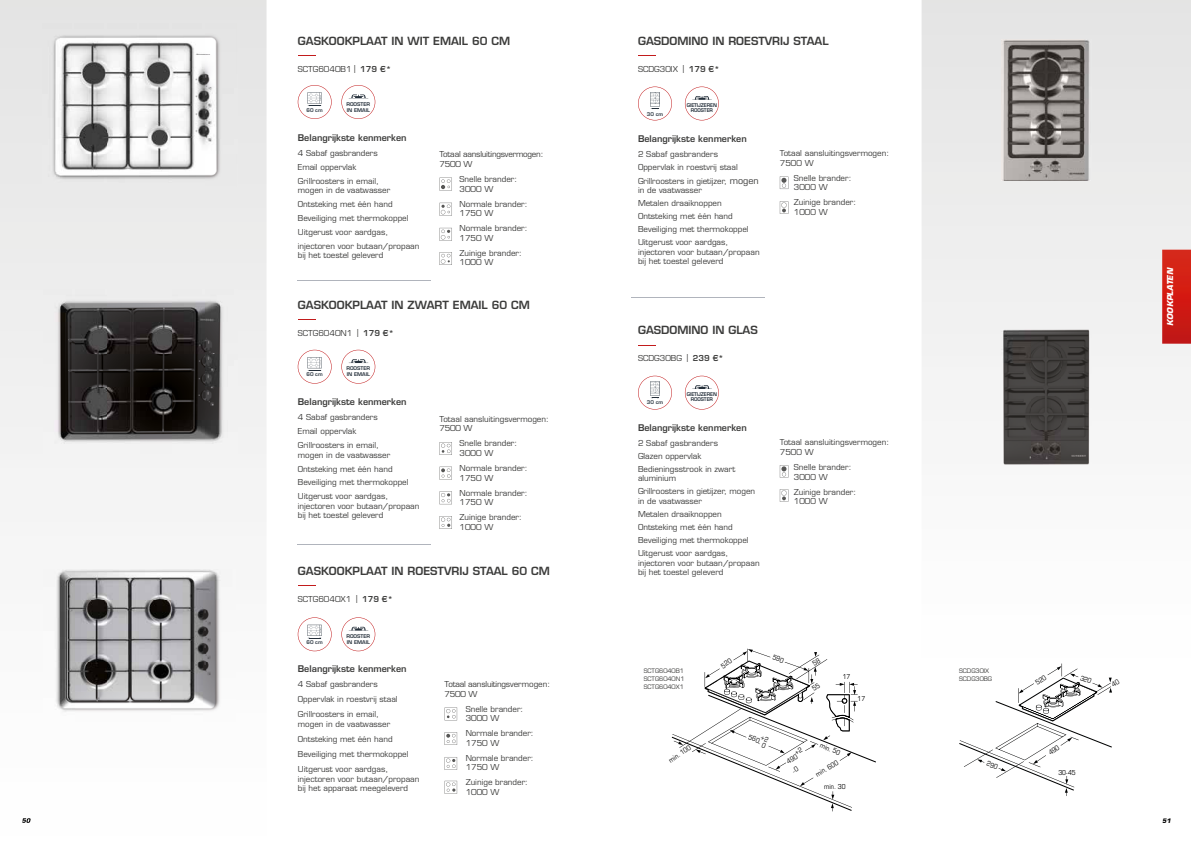
<style>
.page{position:relative;width:1191px;height:842px;background:#fff}
.page>*{position:absolute;margin:0;border:0;box-sizing:border-box;transform-origin:0 0}
.t1{font:600 11px "Eurostile LT Std";color:#3c3c3b}
.t2{font:600 9px "Eurostile LT Std";color:#3c3c3b}
.t3{font:8px/9.6px "Eurostile LT Std";color:#3c3c3b}
.t4{font:8px/9.6px "Eurostile LT Std";letter-spacing:-.025em;color:#3c3c3b}
.t5{font:italic 700 8px "Eurostile LT Std";color:#fff}
.t6{font:condensed 6.9px "Eurostile LT Std";color:#000}
.t7{font:6px/8px "Eurostile LT Std";color:#3c3c3b;text-align:justify}
.t8{font:italic 700 6px "Eurostile LT Std";color:#000}
.t9{font:600 5px/6px "Eurostile LT Std";color:#25303b}
.t10{font:600 5px/5px "Eurostile LT Std";color:#25303b;text-align:center;scale:.95 1}
.s1{font-weight:600}
.s2{font-size:9px}
</style>
<div class="page">
<svg style="left:685px;top:376px;width:34px;height:34px"></svg>
<svg style="left:685px;top:87px;width:34px;height:33px"></svg>
<svg style="left:0;top:0;width:266px;height:570px"></svg>
<svg style="left:22px;top:818px;width:9px;height:5px"></svg>
<img style="left:43px;top:23px;width:194px;height:164px">
<img style="left:43px;top:289px;width:195px;height:164px">
<img style="left:54px;top:570px;width:167px;height:142px">
<hr style="left:298px;top:280px;width:133px;height:1px;background:#b0b4bc">
<hr style="left:298px;top:544px;width:133px;height:1px;background:#b0b4bc">
<svg style="left:298px;top:55px;width:17px;height:1px"></svg>
<svg style="left:298px;top:319px;width:17px;height:1px"></svg>
<svg style="left:298px;top:585px;width:17px;height:1px"></svg>
<svg style="left:439px;top:442px;width:13px;height:13px"></svg>
<svg style="left:439px;top:516px;width:13px;height:13px"></svg>
<svg style="left:439px;top:467px;width:13px;height:13px"></svg>
<svg style="left:439px;top:491px;width:13px;height:13px"></svg>
<svg style="left:444px;top:707px;width:13px;height:13px"></svg>
<svg style="left:444px;top:781px;width:13px;height:13px"></svg>
<svg style="left:444px;top:732px;width:13px;height:13px"></svg>
<svg style="left:444px;top:757px;width:13px;height:13px"></svg>
<div style="left:921px;top:0;width:270px;height:410px;background:#ededed"></div>
<hr style="left:631px;top:297px;width:133px;height:1px;background:#b0b4bc">
<svg style="left:638px;top:345px;width:17px;height:1px"></svg>
<svg style="left:780px;top:177px;width:8px;height:12px"></svg>
<svg style="left:780px;top:465px;width:8px;height:13px"></svg>
<svg style="left:780px;top:201px;width:8px;height:13px"></svg>
<svg style="left:780px;top:489px;width:8px;height:13px"></svg>
<img style="left:1001px;top:329px;width:90px;height:136px">
<img style="left:1001px;top:40px;width:90px;height:140px">
<svg style="left:298px;top:85px;width:34px;height:34px"></svg>
<svg style="left:341px;top:85px;width:34px;height:34px"></svg>
<svg style="left:298px;top:350px;width:34px;height:34px"></svg>
<svg style="left:341px;top:350px;width:34px;height:34px"></svg>
<svg style="left:298px;top:617px;width:34px;height:34px"></svg>
<svg style="left:341px;top:617px;width:34px;height:34px"></svg>
<svg style="left:638px;top:376px;width:34px;height:34px"></svg>
<svg style="left:439px;top:178px;width:13px;height:13px"></svg>
<svg style="left:439px;top:203px;width:13px;height:13px"></svg>
<svg style="left:439px;top:228px;width:13px;height:13px"></svg>
<svg style="left:439px;top:252px;width:13px;height:13px"></svg>
<svg style="left:638px;top:87px;width:34px;height:33px"></svg>
<img style="left:1162px;top:250px;width:29px;height:94px">
<svg style="left:672px;top:649px;width:204px;height:162px"></svg>
<svg style="left:959px;top:663px;width:153px;height:133px"></svg>
<h1 class="t1" style="left:298px;top:34px;width:214px">GASKOOKPLAAT IN WIT EMAIL 60 CM</h1>
<p class="t3" style="left:298px;top:64px;width:95px">SCTG6040B1 | <span class="s1">179 €*</span></p>
<p class="t9" style="left:306px;top:107px;width:18px">60 cm</p>
<p class="t9" style="left:346px;top:101px;width:25px">ROOSTER<br>IN EMAIL</p>
<p class="t2" style="left:298px;top:132px;width:110px">Belangrijkste kenmerken</p>
<p class="t3" style="left:298px;top:146px;width:82px;line-height:13.8px">4 Sabaf gasbranders<br>Email oppervlak<br>Grillroosters in email,</p>
<p class="t3" style="left:298px;top:184px;width:123px;line-height:13.8px">mogen in de vaatwasser<br>Ontsteking met één hand<br>Beveiliging met thermokoppel<br>Uitgerust voor aardgas, injectoren voor butaan/propaan</p>
<p class="t3" style="left:298px;top:250px;width:87px">bij het toestel geleverd</p>
<p class="t4" style="left:439px;top:150px;width:105px">Totaal aansluitingsvermogen:<br>7500 W</p>
<p class="t3" style="left:459px;top:174px;width:59px">Snelle brander:<br>3000 W</p>
<p class="t3" style="left:459px;top:199px;width:70px">Normale brander:<br>1750 W</p>
<p class="t3" style="left:459px;top:224px;width:70px">Normale brander:<br>1750 W</p>
<p class="t3" style="left:459px;top:248px;width:64px">Zuinige brander:<br>1000 W</p>
<h1 class="t1" style="left:298px;top:298px;width:233px">GASKOOKPLAAT IN ZWART EMAIL 60 CM</h1>
<p class="t3" style="left:298px;top:328px;width:98px">SCTG6040N1 | <span class="s1">179 €*</span></p>
<p class="t9" style="left:306px;top:372px;width:18px">60 cm</p>
<p class="t9" style="left:346px;top:366px;width:25px">ROOSTER<br>IN EMAIL</p>
<p class="t2" style="left:298px;top:397px;width:110px">Belangrijkste kenmerken</p>
<p class="t3" style="left:298px;top:411px;width:82px;line-height:13.8px">4 Sabaf gasbranders<br>Email oppervlak<br>Grillroosters in email,</p>
<p class="t3" style="left:298px;top:448px;width:112px;line-height:13.8px">mogen in de vaatwasser<br>Ontsteking met één hand<br>Beveiliging met thermokoppel<br>Uitgerust voor aardgas,</p>
<p class="t3" style="left:298px;top:501px;width:123px">injectoren voor butaan/propaan bij het toestel geleverd</p>
<p class="t3" style="left:439px;top:414px;width:111px">Totaal aansluitingsvermogen:<br>7500 W</p>
<p class="t3" style="left:459px;top:439px;width:59px">Snelle brander:<br>3000 W</p>
<p class="t3" style="left:459px;top:463px;width:70px">Normale brander:<br>1750 W</p>
<p class="t3" style="left:459px;top:488px;width:70px">Normale brander:<br>1750 W</p>
<p class="t3" style="left:459px;top:512px;width:64px">Zuinige brander:<br>1000 W</p>
<h1 class="t1" style="left:298px;top:564px;width:253px">GASKOOKPLAAT IN ROESTVRIJ STAAL 60 CM</h1>
<p class="t3" style="left:298px;top:595px;width:97px">SCTG6040X1 | <span class="s1">179 €*</span></p>
<p class="t9" style="left:306px;top:639px;width:18px">60 cm</p>
<p class="t9" style="left:346px;top:633px;width:25px">ROOSTER<br>IN EMAIL</p>
<p class="t2" style="left:298px;top:663px;width:110px">Belangrijkste kenmerken</p>
<p class="t3" style="left:298px;top:677px;width:101px;line-height:15px">4 Sabaf gasbranders<br>Oppervlak in roestvrij staal<br>Grillroosters in email,</p>
<p class="t3" style="left:298px;top:717px;width:112px;line-height:15px">mogen in de vaatwasser<br>Ontsteking met één hand<br>Beveiliging met thermokoppel<br>Uitgerust voor aardgas,</p>
<p class="t3" style="left:298px;top:774px;width:123px">injectoren voor butaan/propaan bij het apparaat meegeleverd</p>
<p class="t4" style="left:444px;top:679px;width:107px">Totaal aansluitingsvermogen:<br>7500 W</p>
<p class="t3" style="left:465px;top:704px;width:59px">Snelle brander:<br>3000 W</p>
<p class="t3" style="left:465px;top:728px;width:70px">Normale brander:<br>1750 W</p>
<p class="t3" style="left:465px;top:753px;width:70px">Normale brander:<br>1750 W</p>
<p class="t3" style="left:465px;top:778px;width:64px">Zuinige brander:<br>1000 W</p>
<h1 class="t1" style="left:638px;top:34px;width:192px">GASDOMINO IN ROESTVRIJ STAAL</h1>
<p class="t3" style="left:638px;top:64px;width:83px">SCDG30IX | <span class="s1">179 €*</span></p>
<p class="t9" style="left:647px;top:111px;width:18px">30 cm</p>
<p class="t10" style="left:686px;top:103px;width:34px">GIETIJZEREN<br>ROOSTER</p>
<p class="t2" style="left:638px;top:133px;width:110px">Belangrijkste kenmerken</p>
<p class="t3" style="left:638px;top:147px;width:101px;line-height:13px">2 Sabaf gasbranders<br>Oppervlak in roestvrij staal</p>
<p class="t3" style="left:638px;top:176px;width:122px">Grillroosters in gietijzer, <span class="s2">mogen </span>in de vaatwasser</p>
<p class="t3" style="left:638px;top:197px;width:112px;line-height:13px">Metalen draaiknoppen<br>Ontsteking met één hand<br>Beveiliging met thermokoppel<br>Uitgerust voor aardgas,</p>
<p class="t3" style="left:638px;top:247px;width:123px">injectoren voor butaan/propaan bij het toestel geleverd</p>
<p class="t3" style="left:780px;top:149px;width:111px">Totaal aansluitingsvermogen:<br>7500 W</p>
<p class="t3" style="left:794px;top:173px;width:59px">Snelle brander:<br>3000 W</p>
<p class="t3" style="left:794px;top:198px;width:64px">Zuinige brander:<br>1000 W</p>
<h1 class="t1" style="left:638px;top:323px;width:121px">GASDOMINO IN GLAS</h1>
<p class="t3" style="left:638px;top:354px;width:87px">SCDG30BG | <span class="s1">239 €*</span></p>
<p class="t9" style="left:647px;top:399px;width:18px">30 cm</p>
<p class="t10" style="left:686px;top:392px;width:34px">GIETIJZEREN<br>ROOSTER</p>
<p class="t2" style="left:638px;top:422px;width:110px">Belangrijkste kenmerken</p>
<p class="t3" style="left:638px;top:436px;width:99px;line-height:13px">2 Sabaf gasbranders<br>Glazen oppervlak<br>Bedieningsstrook in zwart</p>
<p class="t3" style="left:638px;top:472px;width:119px;line-height:13px">aluminium<br>Grillroosters in gietijzer, mogen</p>
<p class="t3" style="left:638px;top:495px;width:112px;line-height:13px">in de vaatwasser<br>Metalen draaiknoppen<br>Ontsteking met één hand<br>Beveiliging met thermokoppel<br>Uitgerust voor aardgas,</p>
<p class="t3" style="left:638px;top:558px;width:123px">injectoren voor butaan/propaan bij het toestel geleverd</p>
<p class="t3" style="left:780px;top:438px;width:111px">Totaal aansluitingsvermogen:<br>7500 W</p>
<p class="t3" style="left:794px;top:462px;width:59px">Snelle brander:<br>3000 W</p>
<p class="t3" style="left:794px;top:487px;width:64px">Zuinige brander:<br>1000 W</p>
<p class="t7" style="left:644px;top:667px;width:42px">SCTG6040B1<br>SCTG6040N1<br>SCTG6040X1</p>
<p class="t7" style="left:959px;top:667px;width:34px">SCDG30IX<br>SCDG30BG</p>
<p class="t6" style="left:842px;top:672px;width:9px">17</p>
<p class="t6" style="left:667px;top:757px;width:26px;rotate:-34deg">min. 100</p>
<p class="t6" style="left:857px;top:694px;width:9px">17</p>
<p class="t6" style="left:822px;top:741px;width:23px;rotate:22deg">min. 50</p>
<p class="t6" style="left:814px;top:771px;width:26px;rotate:-31deg">min. 600</p>
<p class="t6" style="left:824px;top:783px;width:23px">min. 30</p>
<p class="t6" style="left:1058px;top:768px;width:19px">30-45</p>
<p class="t5" style="left:1165px;top:326px;width:60px;rotate:-90deg">KOOKPLATEN</p>
<p class="t8" style="left:1162px;top:817px;width:10px">51</p>
</div>
